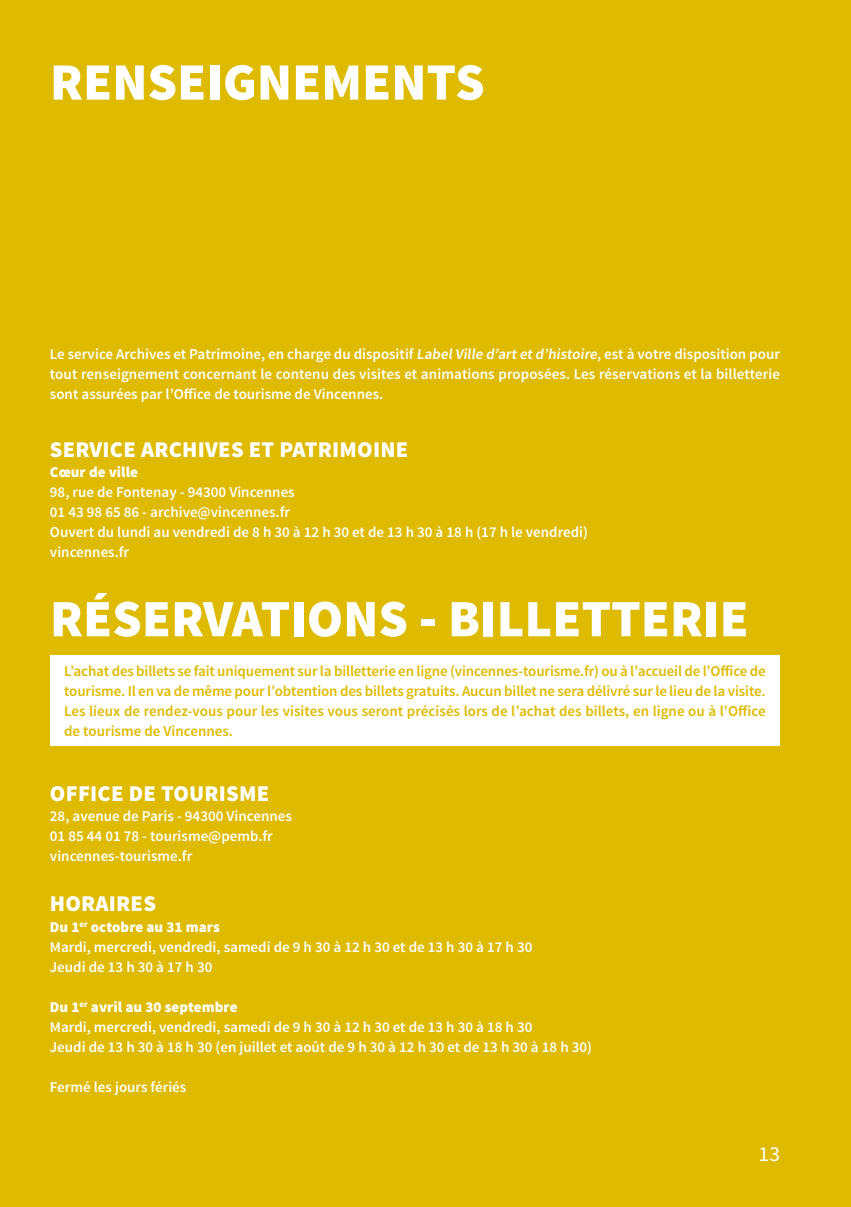
<style>
.page{position:relative;width:851px;height:1207px;background:#fff}
.page>*{position:absolute;margin:0;border:0;box-sizing:border-box;transform-origin:0 0}
.t1{font:900 52.5px "Source Sans Pro";color:#fff}
.t2{font:900 22.5px "Source Sans Pro";letter-spacing:.01em;color:#fff}
.t3{font:21.25px "Source Sans Pro";color:#fff}
.t4{font:600 15px/20px "Source Sans Pro";color:#fff}
.t5{font:600 15px/20px "Source Sans Pro";color:#deba00;text-align:justify}
.t6{font:900 15px "Source Sans Pro";color:#fff}
.s1{font-weight:900}
</style>
<div class="page">
<div style="left:0;top:0;width:851px;height:1206px;background:#deba00"></div>
<div style="left:50px;top:655px;width:730px;height:91px;background:#fff"></div>
<h1 class="t1" style="left:50px;top:48px;width:436px">RENSEIGNEMENTS</h1>
<p class="t4" style="left:50px;top:344px;width:732px;text-align:justify">Le service Archives et Patrimoine, en charge du dispositif LabelVille d’art et d’histoire, est à votre disposition pour tout renseignement concernant le contenu des visites et animations proposées. Les réservations et la billetterie sont assurées par l’Office de tourisme de Vincennes.</p>
<h2 class="t2" style="left:50px;top:435px;width:360px">SERVICE ARCHIVES ET PATRIMOINE</h2>
<p class="t6" style="left:50px;top:462px;width:90px">Cœur de ville</p>
<p class="t4" style="left:50px;top:483px;width:540px">98, rue de Fontenay - 94300 Vincennes<br>01 43 98 65 86 - archive@vincennes.fr<br>Ouvert du lundi au vendredi de 8 h 30 à 12 h 30 et de 13 h 30 à 18 h (17 h le vendredi) vincennes.fr</p>
<h1 class="t1" style="left:50px;top:584px;width:700px">RÉSERVATIONS - BILLETTERIE</h1>
<p class="t5" style="left:64px;top:661px;width:703px">L’achat des billets se fait uniquement sur la billetterie en ligne (vincennes-tourisme.fr) ou à l’accueil de l’Office de tourisme. Il en va de même pour l’obtention des billets gratuits. Aucun billet ne sera délivré sur le lieu de la visite.<br>Les lieux de rendez-vous pour les visites vous seront précisés lors de l’achat des billets, en ligne ou à l’Office de tourisme de Vincennes.</p>
<h2 class="t2" style="left:50px;top:779px;width:221px">OFFICE DE TOURISME</h2>
<p class="t4" style="left:50px;top:806px;width:243px">28, avenue de Paris - 94300 Vincennes<br>01 85 44 01 78 - tourisme@pemb.fr vincennes-tourisme.fr</p>
<h2 class="t2" style="left:50px;top:889px;width:108px">HORAIRES</h2>
<p class="t4" style="left:50px;top:916px;width:484px"><span class="s1">Du 1</span><sup>er</sup> <span class="s1">octobre au 31 mars<br></span>Mardi, mercredi, vendredi, samedi de 9 h 30 à 12 h 30 et de 13 h 30 à 17 h 30<br>Jeudi de 13 h 30 à 17 h 30</p>
<p class="t4" style="left:50px;top:996px;width:544px"><span class="s1">Du 1</span><sup>er</sup> <span class="s1">avril au 30 septembre<br></span>Mardi, mercredi, vendredi, samedi de 9 h 30 à 12 h 30 et de 13 h 30 à 18 h 30<br>Jeudi de 13 h 30 à 18 h 30 (en juillet et août de 9 h 30 à 12 h 30 et de 13 h 30 à 18 h 30)</p>
<p class="t4" style="left:50px;top:1076px;width:138px">Fermé les jours fériés</p>
<h3 class="t3" style="left:759px;top:1140px;width:23px">13</h3>
</div>
